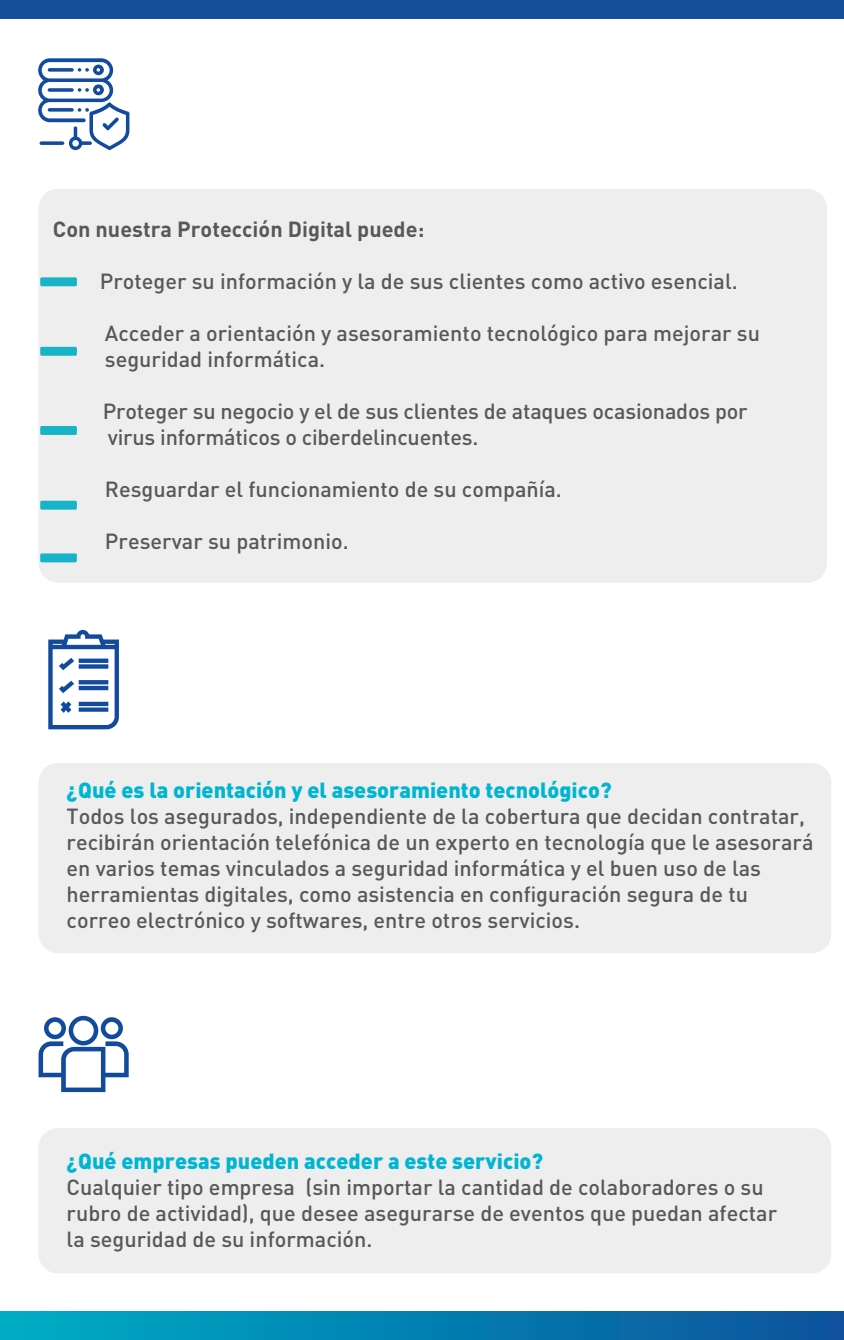
<style>
.page{position:relative;width:844px;height:1340px;background:#fff}
.page>*{position:absolute;margin:0;border:0;box-sizing:border-box;transform-origin:0 0}
.t1{font:500 21.7px/25.9px "DIN Pro";color:#57585a}
.t2{font:900 21.7px "DIN Pro";color:#00b5d1}
.t3{font:700 21.7px "DIN Pro";color:#57585a}
</style>
<div class="page">
<div style="left:38px;top:189px;width:788px;height:393px;background:#edeeed;border-radius:19px"></div>
<div style="left:0;top:1311px;width:843px;height:28px;background:linear-gradient(to right,#00aec5,#0c529c)"></div>
<div style="left:0;top:0;width:843px;height:19px;background:#154e9b"></div>
<div style="left:38px;top:763px;width:793px;height:190px;background:#edeeed;border-radius:19px"></div>
<div style="left:38px;top:1128px;width:793px;height:145px;background:#edeeed;border-radius:19px"></div>
<div style="left:40px;top:277px;width:37px;height:9px;background:#17b3c7"></div>
<div style="left:40px;top:347px;width:37px;height:9px;background:#17b3c7"></div>
<div style="left:40px;top:426px;width:37px;height:9px;background:#17b3c7"></div>
<div style="left:40px;top:500px;width:37px;height:9px;background:#17b3c7"></div>
<div style="left:40px;top:553px;width:37px;height:9px;background:#17b3c7"></div>
<svg style="left:38px;top:58px;width:91px;height:92px"></svg>
<svg style="left:48px;top:630px;width:71px;height:99px"></svg>
<svg style="left:39px;top:1015px;width:90px;height:77px"></svg>
<p class="t3" style="left:53px;top:215px;width:373px">Con nuestra Protección Digital puede:</p>
<p class="t1" style="left:100px;top:267px;width:639px">Proteger su información y la de sus clientes como activo esencial.</p>
<p class="t1" style="left:105px;top:319px;width:656px">Acceder a orientación y asesoramiento tecnológico para mejorar su seguridad informática.</p>
<p class="t1" style="left:103px;top:397px;width:646px">Proteger su negocio y el de sus clientes de ataques ocasionados por virus informáticos o ciberdelincuentes.</p>
<p class="t1" style="left:105px;top:475px;width:458px">Resguardar el funcionamiento de su compañía.</p>
<p class="t1" style="left:105px;top:527px;width:245px">Preservar su patrimonio.</p>
<p class="t2" style="left:67px;top:775px;width:546px">¿Qué es la orientación y el asesoramiento tecnológico?</p>
<p class="t1" style="left:67px;top:802px;width:748px">Todos los asegurados, independiente de la cobertura que decidan contratar, recibirán orientación telefónica de un experto en tecnología que le asesorará en varios temas vinculados a seguridad informática y el buen uso de las herramientas digitales, como asistencia en configuración segura de tu correo electrónico y softwares, entre otros servicios.</p>
<p class="t2" style="left:67px;top:1146px;width:478px">¿Qué empresas pueden acceder a este servicio?</p>
<p class="t1" style="left:67px;top:1172px;width:712px">Cualquier tipo empresa (sin importar la cantidad de colaboradores o su rubro de actividad), que desee asegurarse de eventos que puedan afectar la seguridad de su información.</p>
</div>
